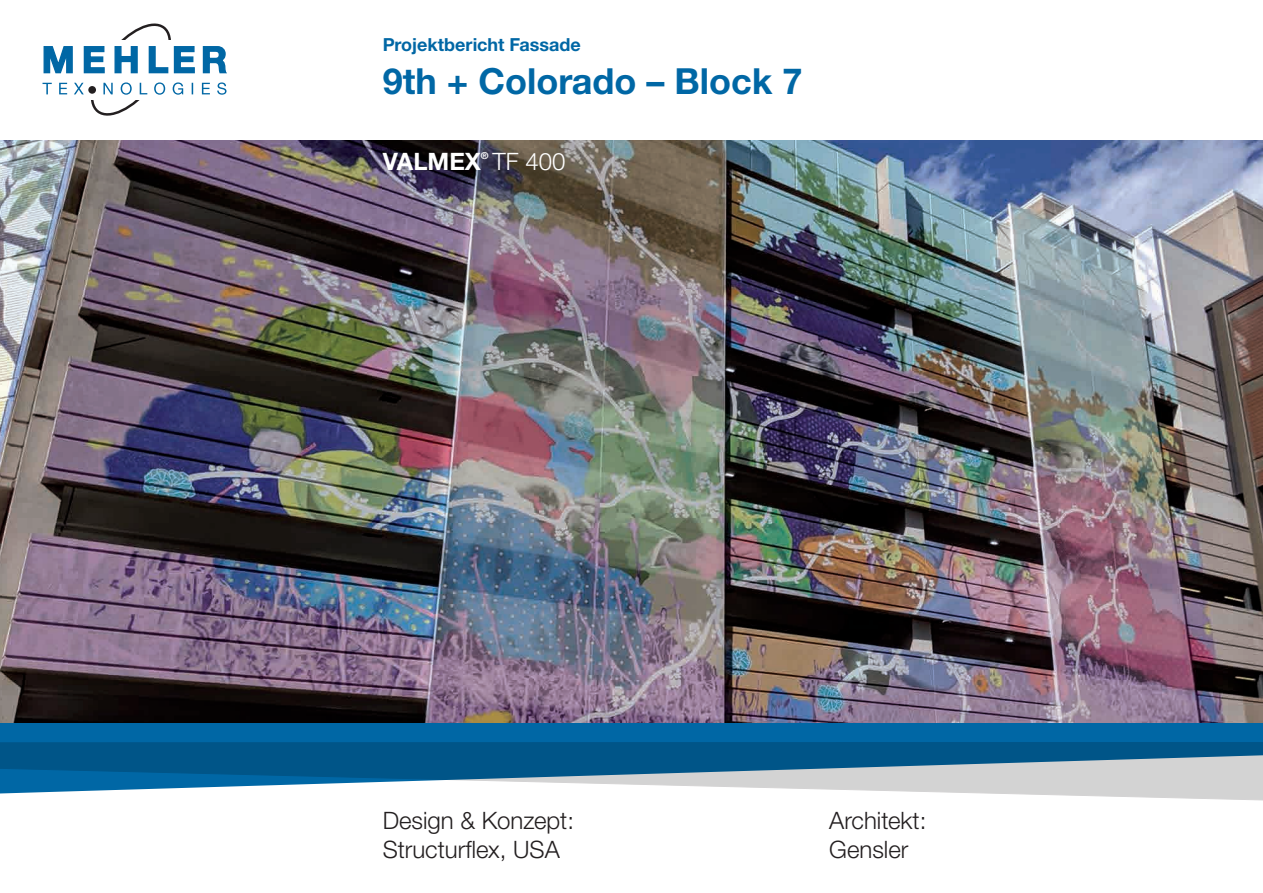
<style>
.page{position:relative;width:1263px;height:893px;background:#fff}
.page>*{position:absolute;margin:0;border:0;box-sizing:border-box;transform-origin:0 0}
.t1{font:700 36px "Helvetica Neue LTW1 G";color:#0067a5}
.t2{font:300 24px/28.8px "Helvetica Neue LTW1 G";color:#231f20}
.t3{font:700 24px "Helvetica Neue LTW1 G";color:#fff}
.t4{font:300 24px "Helvetica Neue LTW1 G";color:#fff}
.t5{font:700 18px "Helvetica Neue LTW1 G";color:#0067a5}
.t6{font:700 9.6px "Helvetica Neue LTW1 G";color:#fff}
</style>
<div class="page">
<div style="left:0;top:723px;width:1263px;height:19px;background:#0067a5"></div>
<svg style="left:0;top:742px;width:1263px;height:58px"></svg>
<img style="left:0;top:140px;width:1263px;height:583px">
<svg style="left:91px;top:101px;width:48px;height:15px"></svg>
<svg style="left:43px;top:82px;width:183px;height:13px"></svg>
<svg style="left:43px;top:23px;width:184px;height:51px"></svg>
<p class="t5" style="left:383px;top:34px;width:200px">Projektbericht Fassade</p>
<h1 class="t1" style="left:383px;top:59px;width:421px">9th + Colorado – Block 7</h1>
<p class="t3" style="left:383px;top:147px;width:100px">VALMEX</p>
<p class="t6" style="left:481px;top:149px;width:9px">®</p>
<p class="t4" style="left:493px;top:147px;width:74px">TF 400</p>
<p class="t2" style="left:383px;top:806px;width:193px">Design &amp; Konzept:<br>Structurflex, USA</p>
<p class="t2" style="left:829px;top:806px;width:99px">Architekt:<br>Gensler</p>
</div>
